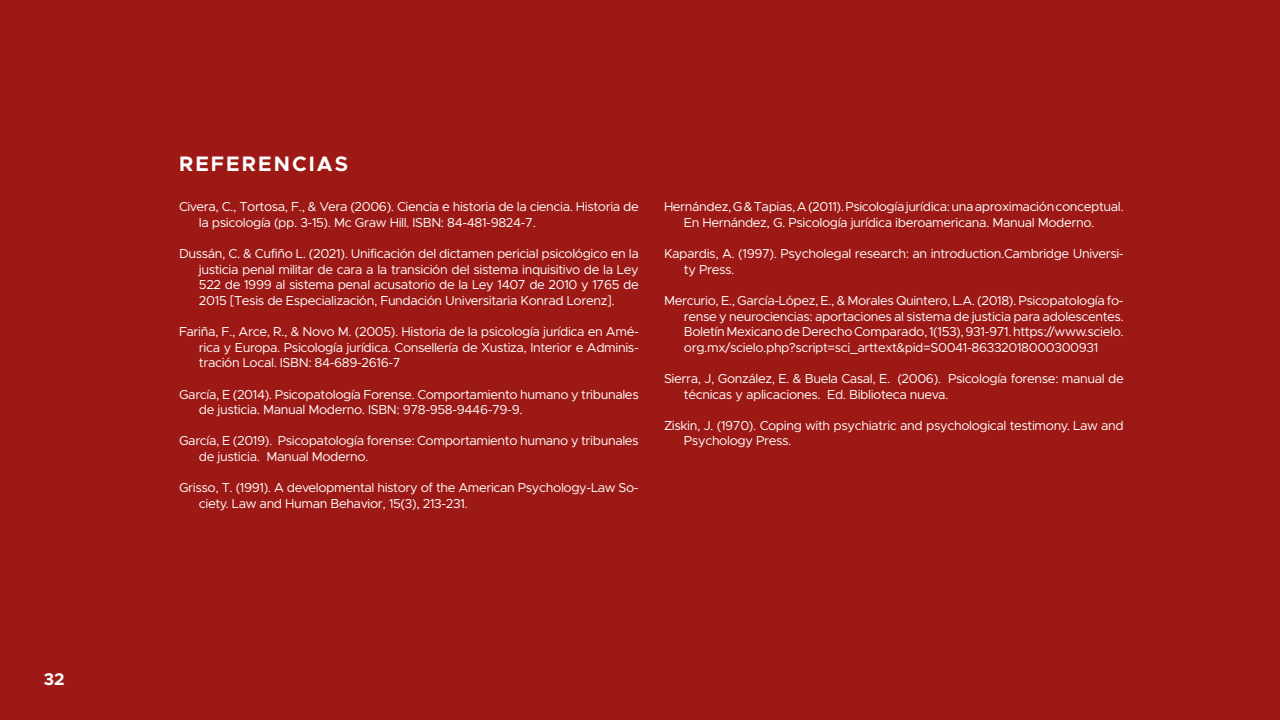
<style>
.page{position:relative;width:1280px;height:720px;background:#9d1915}
.page>*{position:absolute;margin:0;border:0;box-sizing:border-box;transform-origin:0 0}
.t1{font:700 21px "Metropolis";letter-spacing:.1em;color:#fff}
.t2{font:700 17px "Metropolis";color:#fff}
.t3{font:13px/15.6px "Metropolis";letter-spacing:-.03em;color:#fff}
</style>
<div class="page">
<h2 class="t2" style="left:44px;top:668px;width:22px">32</h2>
<h1 class="t1" style="left:179px;top:150px;width:171px">REFERENCIAS</h1>
<p class="t3" style="left:199px;top:199px;width:441px;text-indent:-20px">Civera, C., Tortosa, F., &amp; Vera (2006). Ciencia e historia de la ciencia. Historia de la psicología (pp. 3-15). Mc Graw Hill. ISBN: 84-481-9824-7.</p>
<p class="t3" style="left:199px;top:246px;width:441px;text-align:justify;text-indent:-20px">Dussán, C. &amp; Cufiño L. (2021). Unificación del dictamen pericial psicológico en la justicia penal militar de cara a la transición del sistema inquisitivo de la Ley 522 de 1999 al sistema penal acusatorio de la Ley 1407 de 2010 y 1765 de 2015 [Tesis de Especialización, Fundación Universitaria Konrad Lorenz].</p>
<p class="t3" style="left:199px;top:324px;width:441px;text-align:justify;text-indent:-20px">Fariña, F., Arce, R., &amp; Novo M. (2005). Historia de la psicología jurídica en Amé&shy;rica y Europa. Psicología jurídica. Consellería de Xustiza, Interior e Adminis&shy;tración Local. ISBN: 84-689-2616-7</p>
<p class="t3" style="left:199px;top:386px;width:441px;text-indent:-20px">García, E (2014). Psicopatología Forense. Comportamiento humano y tribunales de justicia. Manual Moderno. ISBN: 978-958-9446-79-9.</p>
<p class="t3" style="left:199px;top:433px;width:441px;text-indent:-20px">García, E (2019). Psicopatología forense: Comportamiento humano y tribunales de justicia. Manual Moderno.</p>
<p class="t3" style="left:199px;top:480px;width:441px;text-indent:-20px">Grisso, T. (1991). A developmental history of the American Psychology-Law So&shy;ciety. Law and Human Behavior, 15(3), 213-231.</p>
<p class="t3" style="left:684px;top:199px;width:441px;text-indent:-20px">Hernández, G &amp; Tapias, A (2011). Psicología jurídica: una aproximación conceptual.<br>En Hernández, G. Psicología jurídica iberoamericana. Manual Moderno.</p>
<p class="t3" style="left:684px;top:246px;width:441px;text-indent:-20px">Kapardis, A. (1997). Psycholegal research: an introduction.Cambridge Universi&shy;ty Press.</p>
<p class="t3" style="left:684px;top:293px;width:441px;text-align:justify;text-indent:-20px">Mercurio, E., García-López, E., &amp; Morales Quintero, L.A. (2018). Psicopatología fo&shy;rense y neurociencias: aportaciones al sistema de justicia para adolescentes.<br>Boletín Mexicano de Derecho Comparado, 1(153), 931-971. https://www.scielo. org.mx/scielo.php?script=sci_arttext&amp;pid=S0041-86332018000300931</p>
<p class="t3" style="left:684px;top:371px;width:441px;text-indent:-20px">Sierra, J, González, E. &amp; Buela Casal, E. (2006). Psicología forense: manual de técnicas y aplicaciones. Ed. Biblioteca nueva.</p>
<p class="t3" style="left:684px;top:417px;width:441px;text-indent:-20px">Ziskin, J. (1970). Coping with psychiatric and psychological testimony. Law and<br>Psychology Press.</p>
</div>
